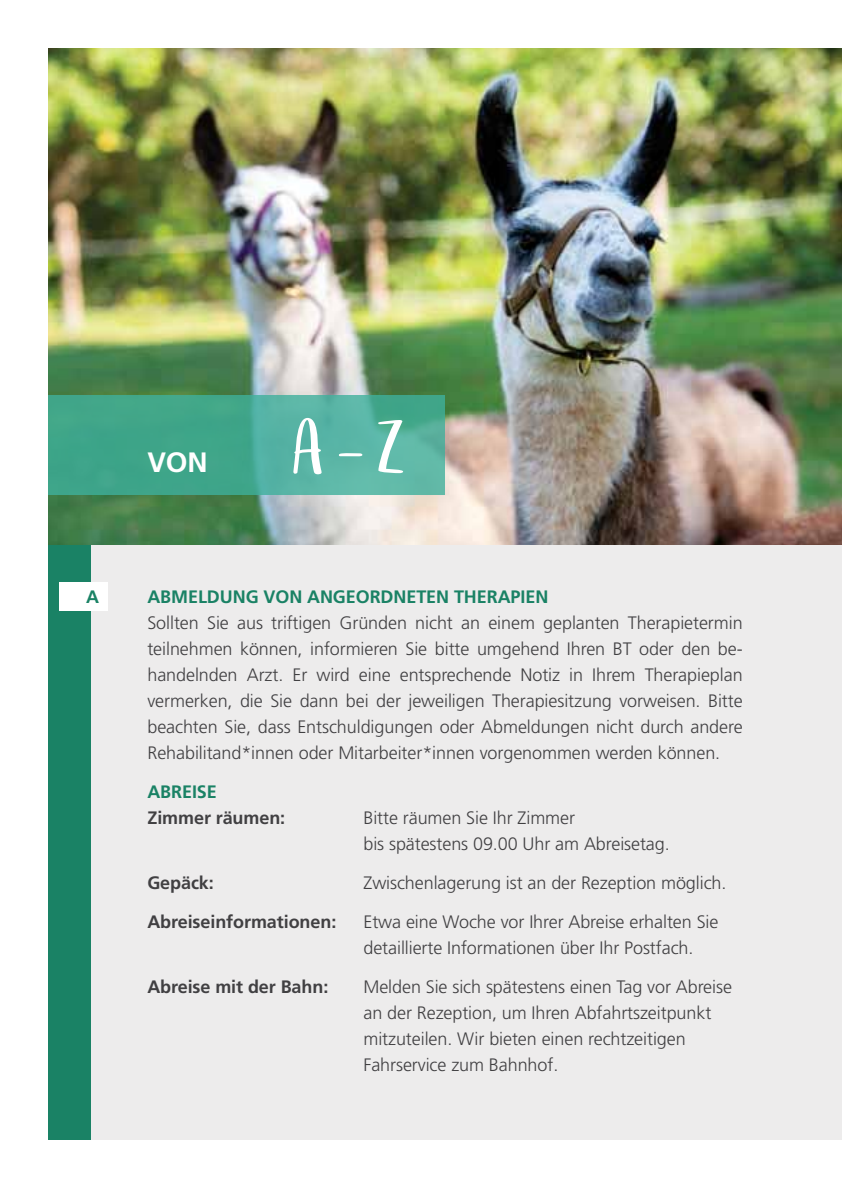
<style>
.page{position:relative;width:842px;height:1191px;background:#fff}
.page>*{position:absolute;margin:0;border:0;box-sizing:border-box;transform-origin:0 0}
.t1{font:72px "Om Telolet Om";color:#fff}
.t2{font:700 28px "Frutiger LT Pro";color:#fff}
.t3{font:300 18px/26px "Frutiger LT Pro";letter-spacing:-.005em;color:#414042}
.t4{font:700 18px "Frutiger LT Pro";letter-spacing:-.005em;color:#414042}
.t5{font:700 18px "Frutiger LT Pro";letter-spacing:-.005em;color:#1a8265}
</style>
<div class="page">
<div style="left:91px;top:544px;width:751px;height:596px;background:#edecec"></div>
<div style="left:48px;top:544px;width:43px;height:596px;background:#1a8265"></div>
<div style="left:60px;top:583px;width:48px;height:28px;background:#fff"></div>
<img style="left:48px;top:48px;width:794px;height:496px">
<svg style="left:48px;top:395px;width:397px;height:100px;background:#4aac95"></svg>
<p class="t5" style="left:86px;top:586px;width:14px">A</p>
<h2 class="t2" style="left:147px;top:446px;width:62px">von</h2>
<h1 class="t1" style="left:291px;top:407px;width:115px">A – Z</h1>
<p class="t5" style="left:147px;top:586px;width:402px">Abmeldung von angeordneten Therapien</p>
<p class="t3" style="left:147px;top:610px;width:597px;text-align:justify">Sollten Sie aus triftigen Gründen nicht an einem geplanten Therapietermin teilnehmen können, informieren Sie bitte umgehend Ihren BT oder den be&shy;handelnden Arzt. Er wird eine entsprechende Notiz in Ihrem Therapieplan vermerken, die Sie dann bei der jeweiligen Therapiesitzung vorweisen. Bitte beachten Sie, dass Entschuldigungen oder Abmeldungen nicht durch andere Rehabilitand*innen oder Mitarbeiter*innen vorgenommen werden können.</p>
<p class="t5" style="left:147px;top:781px;width:71px">Abreise</p>
<p class="t4" style="left:147px;top:807px;width:139px">Zimmer räumen:</p>
<p class="t3" style="left:363px;top:805px;width:308px">Bitte räumen Sie Ihr Zimmer<br>bis spätestens 09.00 Uhr am Abreisetag.</p>
<p class="t4" style="left:147px;top:872px;width:68px">Gepäck:</p>
<p class="t3" style="left:363px;top:870px;width:365px">Zwischenlagerung ist an der Rezeption möglich.</p>
<p class="t4" style="left:147px;top:911px;width:190px">Abreiseinformationen:</p>
<p class="t3" style="left:363px;top:909px;width:356px">Etwa eine Woche vor Ihrer Abreise erhalten Sie detaillierte Informationen über Ihr Postfach.</p>
<p class="t4" style="left:147px;top:976px;width:182px">Abreise mit der Bahn:</p>
<p class="t3" style="left:363px;top:974px;width:370px">Melden Sie sich spätestens einen Tag vor Abreise an der Rezeption, um Ihren Abfahrtszeitpunkt mitzuteilen. Wir bieten einen rechtzeitigen Fahrservice zum Bahnhof.</p>
</div>
